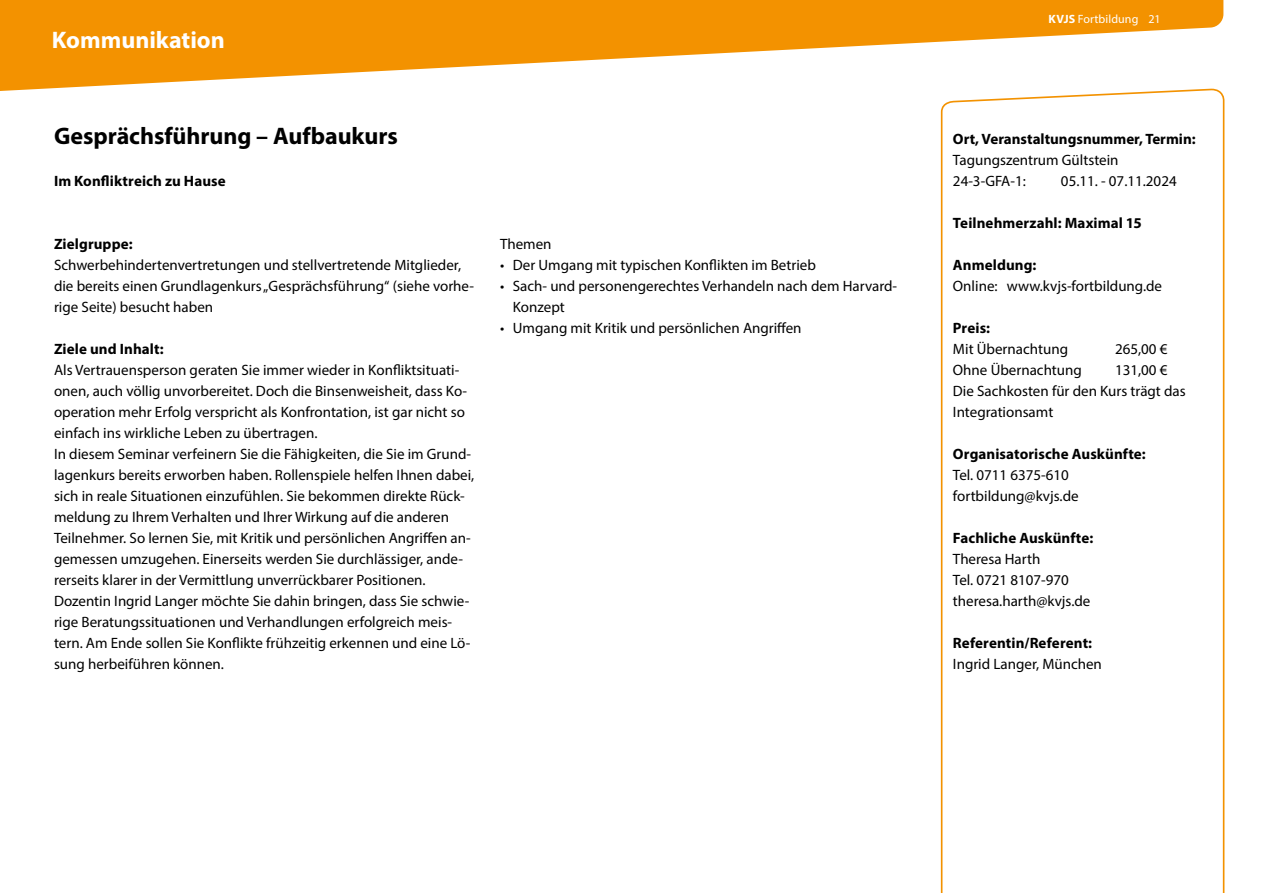
<style>
.page{position:relative;width:1263px;height:893px;background:#fff}
.page>*{position:absolute;margin:0;border:0;box-sizing:border-box;transform-origin:0 0}
.SemTitel{font:700 24px "Myriad Pro";color:#000}
.t1{font:700 24px "Myriad Pro";color:#fff}
.SemStandard{font:15px/21px "Myriad Pro";color:#000}
.SemÜberschrift{font:700 15px "Myriad Pro";letter-spacing:.005em;color:#000}
.SemOrt{font:700 15px "Myriad Pro";color:#000}
.SemUntertitel{font:700 15px "Myriad Pro";letter-spacing:.005em;color:#000}
.t2{font:12px "Myriad Pro";letter-spacing:.005em;color:#fff}
.s1{font-weight:700}
</style>
<div class="page">
<svg style="left:940px;top:92px;width:285px;height:801px"></svg>
<svg style="left:0;top:0;width:1223px;height:92px;fill:#f39200"></svg>
<h1 class="t1" style="left:52px;top:24px;width:174px">Kommunikation</h1>
<h1 class="SemTitel" style="left:54px;top:121px;width:345px">Gesprächsführung – Aufbaukurs</h1>
<p class="SemUntertitel" style="left:54px;top:171px;width:173px">Im Konfliktreich zu Hause</p>
<h2 class="SemÜberschrift" style="left:54px;top:234px;width:80px">Zielgruppe:</h2>
<p class="SemStandard" style="left:54px;top:255px;width:422px">Schwerbehindertenvertretungen und stellvertretende Mitglieder, die bereits einen Grundlagenkurs „Gesprächsführung“ (siehe vorhe&shy;rige Seite) besucht haben</p>
<h2 class="SemÜberschrift" style="left:54px;top:339px;width:111px">Ziele und Inhalt:</h2>
<p class="SemStandard" style="left:54px;top:360px;width:415px">Als Vertrauensperson geraten Sie immer wieder in Konfliktsituati&shy;onen, auch völlig unvorbereitet. Doch die Binsenweisheit, dass Ko&shy;operation mehr Erfolg verspricht als Konfrontation, ist gar nicht so einfach ins wirkliche Leben zu übertragen.</p>
<p class="SemStandard" style="left:54px;top:444px;width:422px">In diesem Seminar verfeinern Sie die Fähigkeiten, die Sie im Grund&shy;lagenkurs bereits erworben haben. Rollenspiele helfen Ihnen dabei, sich in reale Situationen einzufühlen. Sie bekommen direkte Rück&shy;meldung zu Ihrem Verhalten und Ihrer Wirkung auf die anderen Teilnehmer. So lernen Sie, mit Kritik und persönlichen Angriffen an&shy;gemessen umzugehen. Einerseits werden Sie durchlässiger, ande&shy;rerseits klarer in der Vermittlung unverrückbarer Positionen.</p>
<p class="SemStandard" style="left:54px;top:591px;width:418px">Dozentin Ingrid Langer möchte Sie dahin bringen, dass Sie schwie&shy;rige Beratungssituationen und Verhandlungen erfolgreich meis&shy;tern. Am Ende sollen Sie Konflikte frühzeitig erkennen und eine Lö&shy;sung herbeiführen können.</p>
<p class="SemStandard" style="left:500px;top:234px;width:53px">Themen</p>
<p class="SemStandard" style="left:500px;top:255px;width:317px">• Der Umgang mit typischen Konflikten im Betrieb</p>
<p class="SemStandard" style="left:513px;top:276px;width:386px;text-indent:-13px">• Sach- und personengerechtes Verhandeln nach dem Harvard-<br>Konzept</p>
<p class="SemStandard" style="left:500px;top:318px;width:303px">• Umgang mit Kritik und persönlichen Angriffen</p>
<p class="t2" style="left:1048px;top:12px;width:113px"><span class="s1">KVJS</span> Fortbildung 21</p>
<h2 class="SemOrt" style="left:953px;top:129px;width:244px">Ort, Veranstaltungsnummer, Termin:</h2>
<p class="SemStandard" style="left:953px;top:150px;width:167px">Tagungszentrum Gültstein<br>24-3-GFA-1:</p>
<p class="SemStandard" style="left:1061px;top:171px;width:117px">05.11. - 07.11.2024</p>
<h2 class="SemÜberschrift" style="left:953px;top:213px;width:190px">Teilnehmerzahl: Maximal 15</h2>
<h2 class="SemÜberschrift" style="left:953px;top:255px;width:85px">Anmeldung:</h2>
<p class="SemStandard" style="left:953px;top:276px;width:211px">Online: www.kvjs-fortbildung.de</p>
<h2 class="SemÜberschrift" style="left:953px;top:318px;width:39px">Preis:</h2>
<p class="SemStandard" style="left:953px;top:339px;width:117px">Mit Übernachtung</p>
<p class="SemStandard" style="left:1115px;top:339px;width:54px">265,00 €</p>
<p class="SemStandard" style="left:953px;top:360px;width:130px">Ohne Übernachtung</p>
<p class="SemStandard" style="left:1115px;top:360px;width:54px">131,00 €</p>
<p class="SemStandard" style="left:953px;top:381px;width:234px">Die Sachkosten für den Kurs trägt das<br>Integrationsamt</p>
<h2 class="SemÜberschrift" style="left:953px;top:444px;width:194px">Organisatorische Auskünfte:</h2>
<p class="SemStandard" style="left:953px;top:465px;width:127px">Tel. 0711 6375-610 fortbildung@kvjs.de</p>
<h2 class="SemÜberschrift" style="left:953px;top:528px;width:142px">Fachliche Auskünfte:</h2>
<p class="SemStandard" style="left:953px;top:549px;width:139px">Theresa Harth<br>Tel. 0721 8107-970 theresa.harth@kvjs.de</p>
<h2 class="SemÜberschrift" style="left:953px;top:633px;width:141px">Referentin/Referent:</h2>
<p class="SemStandard" style="left:953px;top:654px;width:150px">Ingrid Langer, München</p>
</div>
